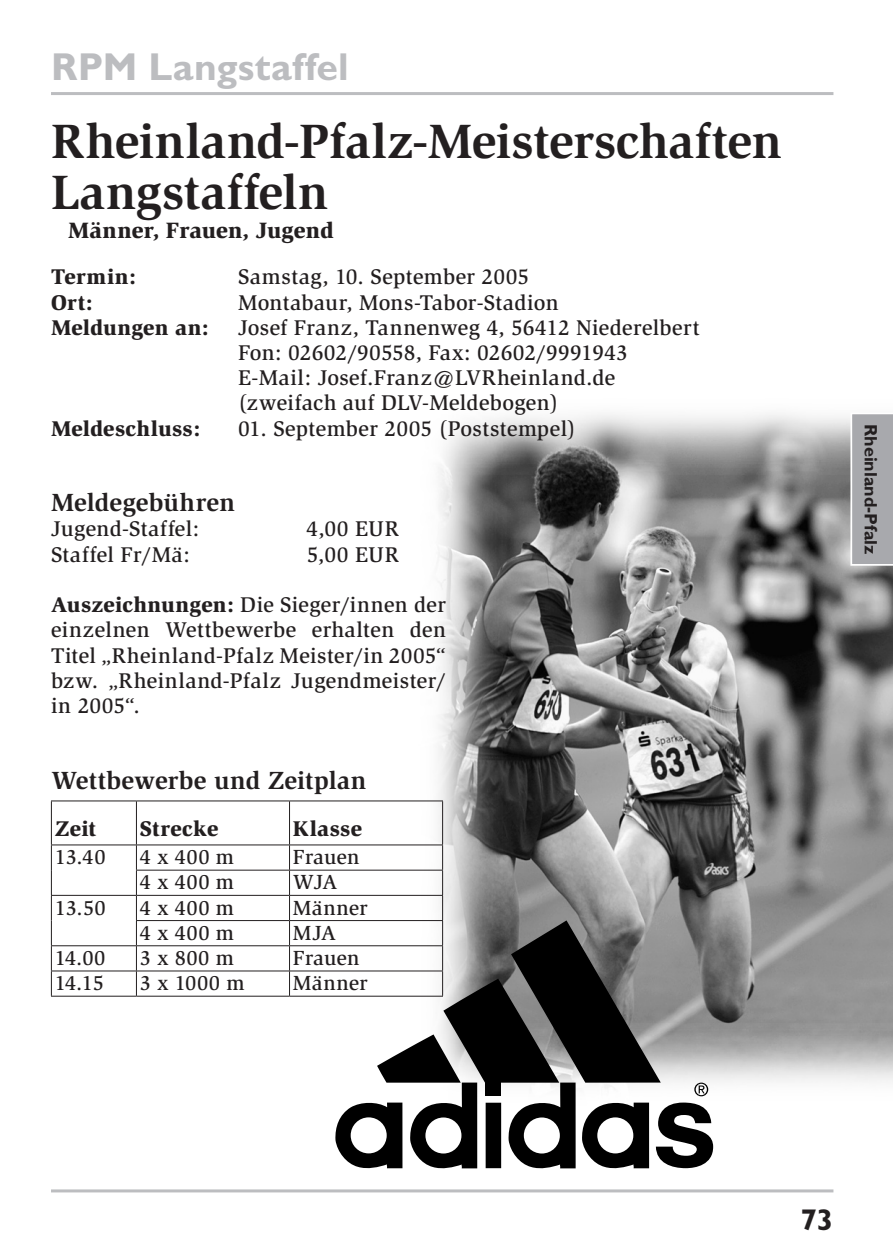
<style>
.page{position:relative;width:893px;height:1259px;background:#fff}
.page>*{position:absolute;margin:0;border:0;box-sizing:border-box;transform-origin:0 0}
.t1{font:700 49.5px/50.4px "Slimbach";color:#231f20}
.t2{font:700 39px "Gill Sans";letter-spacing:.01em;color:#bcbdc0}
.t3{font:700 30px "Gill Sans";color:#231f20}
.t4{font:700 25.5px "Slimbach";letter-spacing:.005em;color:#231f20}
.t5{font:900 22.8px "Slimbach";letter-spacing:.005em;color:#231f20}
.t6{font:500 21.9px/25.2px "Slimbach";letter-spacing:.015em;color:#231f20}
.t7{font:900 21.9px "Slimbach";letter-spacing:.01em;color:#231f20}
.t8{font:500 21px "Slimbach";letter-spacing:.015em;color:#231f20}
.t9{font:700 18px "Gill Sans";color:#231f20}
.s1{font-weight:900}
</style>
<div class="page">
<img style="left:408px;top:414px;width:485px;height:668px">
<hr style="left:51px;top:800px;width:85px;height:1px;background:#231f20">
<hr style="left:51px;top:801px;width:1px;height:43px;background:#231f20">
<hr style="left:136px;top:800px;width:154px;height:1px;background:#231f20">
<hr style="left:136px;top:801px;width:1px;height:43px;background:#231f20">
<hr style="left:290px;top:800px;width:153px;height:1px;background:#231f20">
<hr style="left:289px;top:801px;width:1px;height:43px;background:#231f20">
<hr style="left:442px;top:801px;width:1px;height:43px;background:#231f20">
<hr style="left:51px;top:844px;width:85px;height:1px;background:#231f20">
<hr style="left:136px;top:844px;width:154px;height:1px;background:#231f20">
<hr style="left:290px;top:844px;width:153px;height:1px;background:#231f20">
<hr style="left:136px;top:869px;width:154px;height:1px;background:#231f20">
<hr style="left:290px;top:869px;width:153px;height:1px;background:#231f20">
<hr style="left:51px;top:895px;width:85px;height:1px;background:#231f20">
<hr style="left:136px;top:895px;width:154px;height:1px;background:#231f20">
<hr style="left:290px;top:895px;width:153px;height:1px;background:#231f20">
<hr style="left:136px;top:920px;width:154px;height:1px;background:#231f20">
<hr style="left:290px;top:920px;width:153px;height:1px;background:#231f20">
<hr style="left:51px;top:945px;width:85px;height:1px;background:#231f20">
<hr style="left:136px;top:945px;width:154px;height:1px;background:#231f20">
<hr style="left:290px;top:945px;width:153px;height:1px;background:#231f20">
<hr style="left:51px;top:970px;width:85px;height:1px;background:#231f20">
<svg style="left:51px;top:845px;width:1px;height:150px"></svg>
<hr style="left:136px;top:970px;width:154px;height:1px;background:#231f20">
<svg style="left:136px;top:845px;width:1px;height:150px"></svg>
<hr style="left:290px;top:970px;width:153px;height:1px;background:#231f20">
<svg style="left:289px;top:845px;width:1px;height:150px"></svg>
<hr style="left:51px;top:995px;width:85px;height:1px;background:#231f20">
<hr style="left:136px;top:995px;width:154px;height:1px;background:#231f20">
<hr style="left:290px;top:995px;width:153px;height:1px;background:#231f20">
<svg style="left:335px;top:845px;width:378px;height:324px"></svg>
<hr style="left:51px;top:92px;width:782px;height:3px;background:#bcbdc0">
<hr style="left:51px;top:1189px;width:782px;height:3px;background:#bcbdc0">
<svg style="left:850px;top:414px;width:43px;height:152px;background:#acadb1"></svg>
<h2 class="t2" style="left:51px;top:44px;width:299px">RPM Langstaffel</h2>
<h1 class="t1" style="left:51px;top:116px;width:732px">Rheinland-Pfalz-Meisterschaften<br>Langstaffeln</h1>
<p class="t5" style="left:68px;top:216px;width:267px">Männer, Frauen, Jugend</p>
<p class="t7" style="left:51px;top:263px;width:86px">Termin:</p>
<p class="t6" style="left:238px;top:264px;width:293px">Samstag, 10. September 2005</p>
<p class="t7" style="left:51px;top:288px;width:43px">Ort:</p>
<p class="t6" style="left:238px;top:289px;width:322px">Montabaur, Mons-Tabor-Stadion</p>
<p class="t7" style="left:51px;top:314px;width:159px">Meldungen an:</p>
<p class="t6" style="left:238px;top:315px;width:463px">Josef Franz, Tannenweg 4, 56412 Niederelbert Fon: 02602/90558, Fax: 02602/9991943<br>E-Mail: Josef.Franz@LVRheinland.de (zweifach auf DLV-Meldebogen)</p>
<p class="t7" style="left:51px;top:414px;width:151px">Meldeschluss:</p>
<p class="t6" style="left:238px;top:415px;width:340px">01. September 2005 (Poststempel)</p>
<p class="t4" style="left:51px;top:487px;width:185px">Meldegebühren</p>
<p class="t6" style="left:51px;top:516px;width:150px">Jugend-Staffel:</p>
<p class="t6" style="left:307px;top:516px;width:94px">4,00 EUR</p>
<p class="t6" style="left:51px;top:541px;width:140px">Staffel Fr/Mä:</p>
<p class="t6" style="left:307px;top:541px;width:94px">5,00 EUR</p>
<p class="t6" style="left:51px;top:592px;width:396px;text-align:justify"><span class="s1">Auszeichnungen:</span> Die Sieger/innen der einzelnen Wettbewerbe erhalten den Titel „Rheinland-Pfalz Meister/in 2005“ bzw. „Rheinland-Pfalz Jugendmeister/ in 2005“.</p>
<p class="t4" style="left:51px;top:765px;width:317px">Wettbewerbe und Zeitplan</p>
<p class="t7" style="left:55px;top:815px;width:43px">Zeit</p>
<p class="t7" style="left:140px;top:815px;width:80px">Strecke</p>
<p class="t7" style="left:293px;top:815px;width:71px">Klasse</p>
<p class="t8" style="left:55px;top:844px;width:52px">13.40</p>
<p class="t8" style="left:140px;top:844px;width:96px">4 x 400 m</p>
<p class="t8" style="left:293px;top:844px;width:68px">Frauen</p>
<p class="t8" style="left:140px;top:869px;width:96px">4 x 400 m</p>
<p class="t8" style="left:293px;top:869px;width:46px">WJA</p>
<p class="t8" style="left:55px;top:895px;width:52px">13.50</p>
<p class="t8" style="left:140px;top:895px;width:96px">4 x 400 m</p>
<p class="t8" style="left:293px;top:895px;width:76px">Männer</p>
<p class="t8" style="left:140px;top:920px;width:96px">4 x 400 m</p>
<p class="t8" style="left:293px;top:920px;width:45px">MJA</p>
<p class="t8" style="left:55px;top:945px;width:52px">14.00</p>
<p class="t8" style="left:140px;top:945px;width:96px">3 x 800 m</p>
<p class="t8" style="left:293px;top:945px;width:68px">Frauen</p>
<p class="t8" style="left:55px;top:970px;width:51px">14.15</p>
<p class="t8" style="left:140px;top:970px;width:106px">3 x 1000 m</p>
<p class="t8" style="left:293px;top:970px;width:76px">Männer</p>
<p class="t9" style="left:882px;top:424px;width:132px;rotate:90deg">Rheinland-Pfalz</p>
<h3 class="t3" style="left:800px;top:1202px;width:35px">73</h3>
</div>
